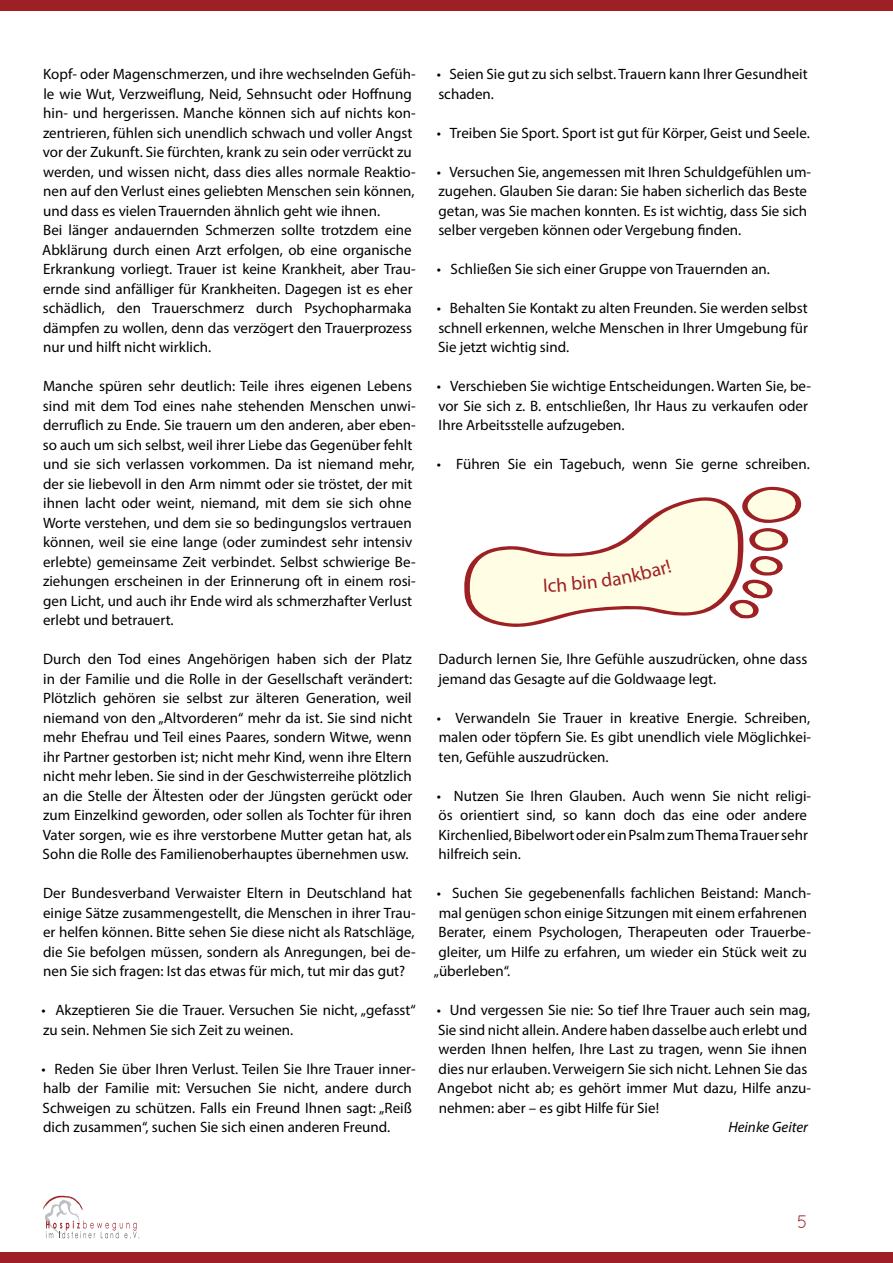
<style>
.page{position:relative;width:893px;height:1263px;background:#fff}
.page>*{position:absolute;margin:0;border:0;box-sizing:border-box;transform-origin:0 0}
.t1{font:18px "Quicksand";color:#9d2124}
.t2{font:15px/19.5px "Myriad Pro";color:#000}
.t3{font:italic 15px "Myriad Pro";color:#000}
</style>
<div class="page">
<svg style="left:43px;top:1196px;width:97px;height:42px"></svg>
<div style="left:0;top:1252px;width:893px;height:11px;background:#9d2124"></div>
<div style="left:0;top:0;width:893px;height:11px;background:#9d2124"></div>
<svg style="left:464px;top:486px;width:338px;height:141px"></svg>
<p class="t2" style="left:42px;top:64px;width:375px">Kopf- oder Magenschmerzen, und ihre wechselnden Gefüh&shy;le wie Wut, Verzweiflung, Neid, Sehnsucht oder Hoffnung hin- und hergerissen. Manche können sich auf nichts kon&shy;zentrieren, fühlen sich unendlich schwach und voller Angst vor der Zukunft. Sie fürchten, krank zu sein oder verrückt zu werden, und wissen nicht, dass dies alles normale Reaktio&shy;nen auf den Verlust eines geliebten Menschen sein können, und dass es vielen Trauernden ähnlich geht wie ihnen.<br>Bei länger andauernden Schmerzen sollte trotzdem eine Abklärung durch einen Arzt erfolgen, ob eine organische Erkrankung vorliegt. Trauer ist keine Krankheit, aber Trau&shy;ernde sind anfälliger für Krankheiten. Dagegen ist es eher schädlich, den Trauerschmerz durch Psychopharmaka dämpfen zu wollen, denn das verzögert den Trauerprozess nur und hilft nicht wirklich.</p>
<p class="t2" style="left:43px;top:376px;width:374px">Manche spüren sehr deutlich: Teile ihres eigenen Lebens sind mit dem Tod eines nahe stehenden Menschen unwi&shy;derruflich zu Ende. Sie trauern um den anderen, aber eben&shy;so auch um sich selbst, weil ihrer Liebe das Gegenüber fehlt und sie sich verlassen vorkommen. Da ist niemand mehr, der sie liebevoll in den Arm nimmt oder sie tröstet, der mit ihnen lacht oder weint, niemand, mit dem sie sich ohne Worte verstehen, und dem sie so bedingungslos vertrauen können, weil sie eine lange (oder zumindest sehr intensiv erlebte) gemeinsame Zeit verbindet. Selbst schwierige Be&shy;ziehungen erscheinen in der Erinnerung oft in einem rosi&shy;gen Licht, und auch ihr Ende wird als schmerzhafter Verlust erlebt und betrauert.</p>
<p class="t2" style="left:43px;top:649px;width:371px;text-align:justify">Durch den Tod eines Angehörigen haben sich der Platz in der Familie und die Rolle in der Gesellschaft verändert:<br>Plötzlich gehören sie selbst zur älteren Generation, weil niemand von den „Altvorderen“ mehr da ist. Sie sind nicht mehr Ehefrau und Teil eines Paares, sondern Witwe, wenn ihr Partner gestorben ist; nicht mehr Kind, wenn ihre Eltern nicht mehr leben. Sie sind in der Geschwisterreihe plötzlich an die Stelle der Ältesten oder der Jüngsten gerückt oder zum Einzelkind geworden, oder sollen als Tochter für ihren Vater sorgen, wie es ihre verstorbene Mutter getan hat, als Sohn die Rolle des Familienoberhauptes übernehmen usw.</p>
<p class="t2" style="left:43px;top:883px;width:374px">Der Bundesverband Verwaister Eltern in Deutschland hat einige Sätze zusammengestellt, die Menschen in ihrer Trau&shy;er helfen können. Bitte sehen Sie diese nicht als Ratschläge, die Sie befolgen müssen, sondern als Anregungen, bei de&shy;nen Sie sich fragen: Ist das etwas für mich, tut mir das gut?</p>
<p class="t2" style="left:41px;top:1000px;width:376px">• Akzeptieren Sie die Trauer. Versuchen Sie nicht, „gefasst“ zu sein. Nehmen Sie sich Zeit zu weinen.</p>
<p class="t2" style="left:41px;top:1059px;width:376px">• Reden Sie über Ihren Verlust. Teilen Sie Ihre Trauer inner&shy;halb der Familie mit: Versuchen Sie nicht, andere durch Schweigen zu schützen. Falls ein Freund Ihnen sagt: „Reiß dich zusammen“, suchen Sie sich einen anderen Freund.</p>
<p class="t2" style="left:437px;top:64px;width:372px">• Seien Sie gut zu sich selbst. Trauern kann Ihrer Gesundheit schaden.</p>
<p class="t2" style="left:437px;top:123px;width:374px">• Treiben Sie Sport. Sport ist gut für Körper, Geist und Seele.</p>
<p class="t2" style="left:437px;top:162px;width:376px">• Versuchen Sie, angemessen mit Ihren Schuldgefühlen um&shy;zugehen. Glauben Sie daran: Sie haben sicherlich das Beste getan, was Sie machen konnten. Es ist wichtig, dass Sie sich selber vergeben können oder Vergebung finden.</p>
<p class="t2" style="left:437px;top:259px;width:335px">• Schließen Sie sich einer Gruppe von Trauernden an.</p>
<p class="t2" style="left:437px;top:298px;width:373px;text-align:justify">• Behalten Sie Kontakt zu alten Freunden. Sie werden selbst schnell erkennen, welche Menschen in Ihrer Umgebung für Sie jetzt wichtig sind.</p>
<p class="t2" style="left:437px;top:376px;width:376px">• Verschieben Sie wichtige Entscheidungen. Warten Sie, be&shy;vor Sie sich z. B. entschließen, Ihr Haus zu verkaufen oder<br>Ihre Arbeitsstelle aufzugeben.</p>
<p class="t2" style="left:437px;top:454px;width:374px">• Führen Sie ein Tagebuch, wenn Sie gerne schreiben.</p>
<p class="t2" style="left:438px;top:649px;width:370px">Dadurch lernen Sie, Ihre Gefühle auszudrücken, ohne dass jemand das Gesagte auf die Goldwaage legt.</p>
<p class="t2" style="left:437px;top:708px;width:376px;text-align:justify">• Verwandeln Sie Trauer in kreative Energie. Schreiben, malen oder töpfern Sie. Es gibt unendlich viele Möglichkei&shy;ten, Gefühle auszudrücken.</p>
<p class="t2" style="left:437px;top:786px;width:376px">• Nutzen Sie Ihren Glauben. Auch wenn Sie nicht religi&shy;ös orientiert sind, so kann doch das eine oder andere Kirchenlied, Bibelwort oder ein Psalm zum Thema Trauer sehr hilfreich sein.</p>
<p class="t2" style="left:437px;top:883px;width:376px">• Suchen Sie gegebenenfalls fachlichen Beistand: Manch-</p>
<p class="t2" style="left:439px;top:903px;width:370px">mal genügen schon einige Sitzungen mit einem erfahrenen</p>
<p class="t2" style="left:439px;top:922px;width:374px">Berater, einem Psychologen, Therapeuten oder Trauerbe-</p>
<p class="t2" style="left:439px;top:942px;width:370px">gleiter, um Hilfe zu erfahren, um wieder ein Stück weit zu</p>
<p class="t2" style="left:434px;top:961px;width:78px">„überleben“.</p>
<p class="t2" style="left:437px;top:1000px;width:376px">• Und vergessen Sie nie: So tief Ihre Trauer auch sein mag, Sie sind nicht allein. Andere haben dasselbe auch erlebt und werden Ihnen helfen, Ihre Last zu tragen, wenn Sie ihnen dies nur erlauben. Verweigern Sie sich nicht. Lehnen Sie das Angebot nicht ab; es gehört immer Mut dazu, Hilfe anzu&shy;nehmen: aber – es gibt Hilfe für Sie!</p>
<p class="t3" style="left:728px;top:1118px;width:81px">Heinke Geiter</p>
<p class="t1" style="left:797px;top:1212px;width:12px">5</p>
</div>
